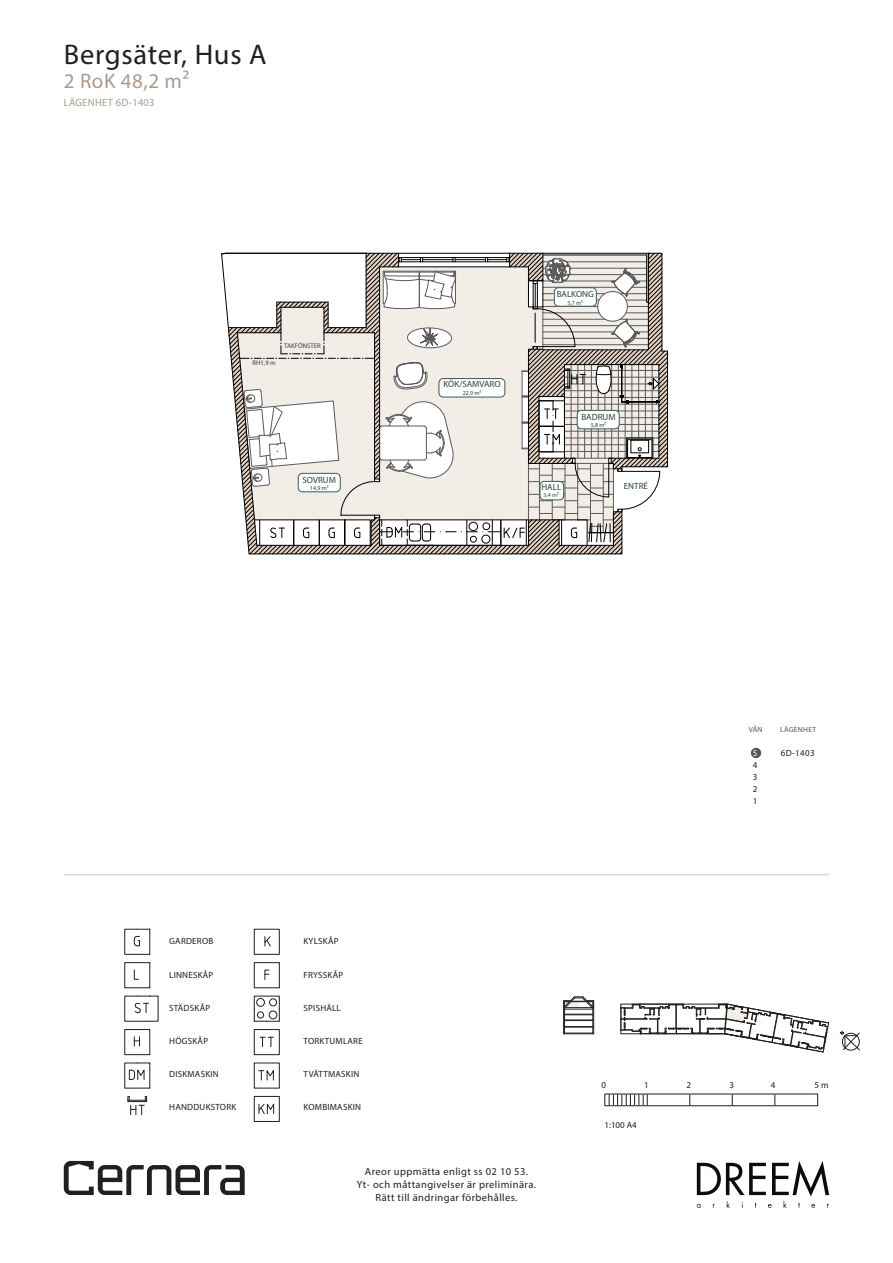
<style>
.page{position:relative;width:893px;height:1263px;background:#fff}
.page>*{position:absolute;margin:0;border:0;box-sizing:border-box;transform-origin:0 0}
.Underrubriker{font:28.5px "Myriad Pro";letter-spacing:.025em;color:#231f20}
.Underrubriker-2{font:21px "Myriad Pro";letter-spacing:.025em;color:#ab9b8f}
.t1{font:10.5px/13px "Myriad Pro";letter-spacing:.04em;color:#231f20;text-align:center}
.Underrubriker-3{font:10.5px "Myriad Pro";letter-spacing:.025em;color:#ab9b8f}
.Underrubriker-4{font:9px "Myriad Pro";letter-spacing:.025em;color:#231f20}
.t2{font:9px "Futura PT";color:#2c4445}
.Underrubriker-5{font:9px "Myriad Pro";color:#fff}
.Underrubriker-6{font:7.5px "Myriad Pro";letter-spacing:.04em;color:#4c5858}
.t3{font:6.75px "Futura PT";color:#2c4445}
.t4{font:6px "Futura PT";color:#2c4445}
</style>
<div class="page">
<svg style="left:221px;top:252px;width:447px;height:303px"></svg>
<div style="left:125px;top:1029px;width:25px;height:26px;border:1px solid #231f20"></div>
<svg style="left:134px;top:1037px;width:6px;height:9px"></svg>
<svg style="left:134px;top:969px;width:5px;height:11px"></svg>
<svg style="left:134px;top:936px;width:6px;height:10px"></svg>
<div style="left:254px;top:962px;width:25px;height:26px;border:1px solid #231f20"></div>
<svg style="left:265px;top:970px;width:4px;height:10px"></svg>
<svg style="left:264px;top:936px;width:7px;height:10px"></svg>
<svg style="left:135px;top:1003px;width:14px;height:10px"></svg>
<svg style="left:254px;top:998px;width:26px;height:24px"></svg>
<div style="left:254px;top:1029px;width:25px;height:26px;border:1px solid #231f20"></div>
<svg style="left:260px;top:1037px;width:13px;height:9px"></svg>
<svg style="left:259px;top:1070px;width:15px;height:10px"></svg>
<svg style="left:129px;top:1063px;width:15px;height:17px"></svg>
<svg style="left:127px;top:1096px;width:20px;height:19px"></svg>
<svg style="left:258px;top:1103px;width:16px;height:11px"></svg>
<div style="left:254px;top:1096px;width:25px;height:26px;border:1px solid #231f20"></div>
<div style="left:751px;top:748px;width:10px;height:10px;background:#4c5858;border-radius:50%"></div>
<hr style="left:64px;top:874px;width:765px;height:1px;background:#e3d3c4">
<svg style="left:563px;top:996px;width:297px;height:57px"></svg>
<svg style="left:64px;top:1161px;width:181px;height:34px"></svg>
<svg style="left:697px;top:1161px;width:132px;height:47px"></svg>
<div style="left:605px;top:1094px;width:213px;height:12px;border:1px solid #231f20"></div>
<svg style="left:609px;top:1094px;width:39px;height:11px"></svg>
<p class="Underrubriker" style="left:64px;top:37px;width:204px">Bergsäter, Hus A</p>
<p class="Underrubriker-2" style="left:64px;top:68px;width:127px">2 RoK 48,2 m²</p>
<p class="Underrubriker-3" style="left:64px;top:96px;width:92px">LÄGENHET 6D-1403</p>
<p class="t3" style="left:252px;top:358px;width:25px">RH1,9 m</p>
<p class="t3" style="left:284px;top:342px;width:38px">TAKFÖNSTER</p>
<p class="t2" style="left:302px;top:474px;width:35px">SOVRUM</p>
<p class="t4" style="left:310px;top:484px;width:20px">14,9 m²</p>
<p class="t2" style="left:443px;top:379px;width:59px">KÖK/SAMVARO</p>
<p class="t4" style="left:463px;top:389px;width:20px">22,9 m²</p>
<p class="t2" style="left:557px;top:289px;width:39px">BALKONG</p>
<p class="t4" style="left:568px;top:299px;width:17px">5,7 m²</p>
<p class="t2" style="left:581px;top:411px;width:36px">BADRUM</p>
<p class="t4" style="left:591px;top:421px;width:17px">5,8 m²</p>
<p class="t2" style="left:541px;top:481px;width:21px">HALL</p>
<p class="t4" style="left:544px;top:491px;width:17px">3,4 m²</p>
<p class="t2" style="left:624px;top:481px;width:26px">ENTRÉ</p>
<p class="Underrubriker-4" style="left:304px;top:936px;width:36px">KYLSKÅP</p>
<p class="Underrubriker-4" style="left:304px;top:969px;width:41px">FRYSSKÅP</p>
<p class="Underrubriker-4" style="left:304px;top:1002px;width:39px">SPISHÄLL</p>
<p class="Underrubriker-4" style="left:304px;top:1035px;width:61px">TORKTUMLARE</p>
<p class="Underrubriker-4" style="left:304px;top:1068px;width:57px">TVÄTTMASKIN</p>
<p class="Underrubriker-4" style="left:169px;top:936px;width:46px">GARDEROB</p>
<p class="Underrubriker-4" style="left:169px;top:969px;width:46px">LINNESKÅP</p>
<p class="Underrubriker-4" style="left:169px;top:1002px;width:43px">STÄDSKÅP</p>
<p class="Underrubriker-4" style="left:169px;top:1035px;width:40px">HÖGSKÅP</p>
<p class="Underrubriker-4" style="left:169px;top:1068px;width:51px">DISKMASKIN</p>
<p class="Underrubriker-4" style="left:169px;top:1102px;width:69px">HANDDUKSTORK</p>
<p class="Underrubriker-4" style="left:304px;top:1102px;width:59px">KOMBIMASKIN</p>
<p class="Underrubriker-6" style="left:749px;top:725px;width:15px">VÅN</p>
<p class="Underrubriker-6" style="left:780px;top:725px;width:38px">LÄGENHET</p>
<p class="Underrubriker-5" style="left:753px;top:747px;width:6px">5</p>
<p class="Underrubriker-4" style="left:753px;top:759px;width:6px">4</p>
<p class="Underrubriker-4" style="left:753px;top:771px;width:6px">3</p>
<p class="Underrubriker-4" style="left:753px;top:783px;width:6px">2</p>
<p class="Underrubriker-4" style="left:753px;top:795px;width:6px">1</p>
<p class="Underrubriker-4" style="left:781px;top:747px;width:36px">6D-1403</p>
<p class="Underrubriker-4" style="left:601px;top:1079px;width:6px">0</p>
<p class="Underrubriker-4" style="left:644px;top:1079px;width:6px">1</p>
<p class="Underrubriker-4" style="left:687px;top:1079px;width:6px">2</p>
<p class="Underrubriker-4" style="left:729px;top:1079px;width:6px">3</p>
<p class="Underrubriker-4" style="left:771px;top:1079px;width:6px">4</p>
<p class="Underrubriker-4" style="left:814px;top:1079px;width:16px">5 m</p>
<p class="Underrubriker-4" style="left:604px;top:1119px;width:34px">1:100 A4</p>
<p class="t1" style="left:357px;top:1165px;width:180px">Areor uppmätta enligt ss 02 10 53.<br>Yt- och måttangivelser är preliminära.<br>Rätt till ändringar förbehålles.</p>
</div>
